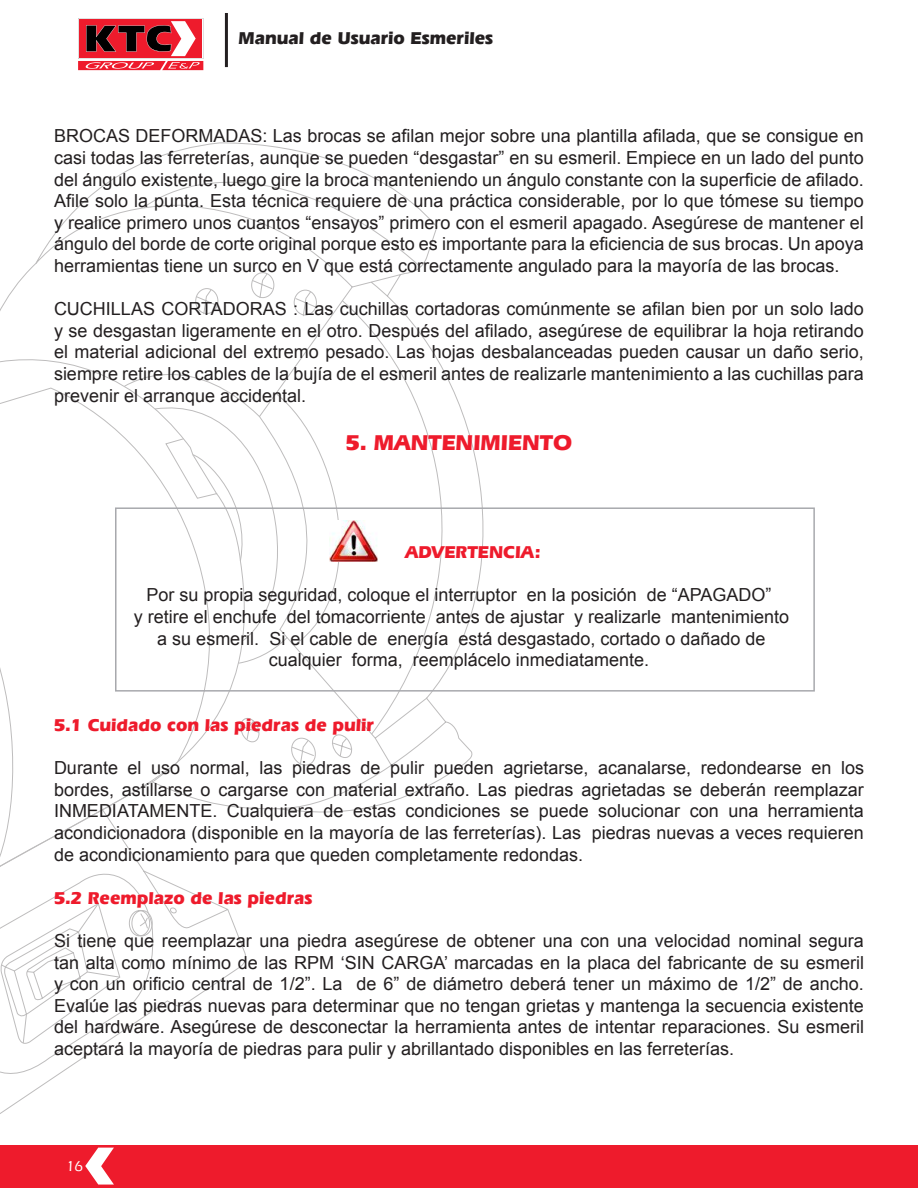
<style>
.page{position:relative;width:918px;height:1188px;background:#fff}
.page>*{position:absolute;margin:0;border:0;box-sizing:border-box;transform-origin:0 0}
.t1{font:700 22.5px "Eras IT Cby BT";color:#ee1b2c}
.t2{font:18px/21.6px "Arial";color:#231f20;text-align:justify}
.t3{font:700 18px "Eras IT Cby BT";color:#ee1b2c}
.t4{font:700 18px "Eras IT Cby BT";color:#231f20}
.t5{font:500 15px "Eras IT Cby BT";color:#fff}
</style>
<div class="page">
<svg style="left:26px;top:143px;width:412px;height:130px"></svg>
<svg style="left:0;top:273px;width:483px;height:841px"></svg>
<div style="left:0;top:1145px;width:918px;height:43px;background:#ee1b2c"></div>
<svg style="left:85px;top:1148px;width:29px;height:37px"></svg>
<hr style="left:225px;top:13px;width:3px;height:54px;background:#231f20">
<svg style="left:78px;top:18px;width:125px;height:52px;background:#c14650"></svg>
<img style="left:329px;top:521px;width:49px;height:40px">
<div style="left:115px;top:507px;width:700px;height:185px;border:2px solid #a8a9ad"></div>
<p class="t4" style="left:239px;top:27px;width:256px">Manual de Usuario Esmeriles</p>
<p class="t2" style="left:54px;top:125px;width:811px">BROCAS DEFORMADAS: Las brocas se afilan mejor sobre una plantilla afilada, que se consigue en casi todas las ferreterías, aunque se pueden “desgastar” en su esmeril. Empiece en un lado del punto del ángulo existente, luego gire la broca manteniendo un ángulo constante con la superficie de afilado.<br>Afile solo la punta. Esta técnica requiere de una práctica considerable, por lo que tómese su tiempo y realice primero unos cuantos “ensayos” primero con el esmeril apagado. Asegúrese de mantener el ángulo del borde de corte original porque esto es importante para la eficiencia de sus brocas. Un apoya herramientas tiene un surco en V que está correctamente angulado para la mayoría de las brocas.</p>
<p class="t2" style="left:54px;top:298px;width:811px">CUCHILLAS CORTADORAS : Las cuchillas cortadoras comúnmente se afilan bien por un solo lado y se desgastan ligeramente en el otro. Después del afilado, asegúrese de equilibrar la hoja retirando el material adicional del extremo pesado. Las hojas desbalanceadas pueden causar un daño serio, siempre retire los cables de la bujía de el esmeril antes de realizarle mantenimiento a las cuchillas para prevenir el arranque accidental.</p>
<p class="t1" style="left:346px;top:429px;width:228px">5. MANTENIMIENTO</p>
<p class="t3" style="left:405px;top:541px;width:137px">ADVERTENCIA:</p>
<p class="t2" style="left:134px;top:584px;width:657px;text-align:center">Por su propia seguridad, coloque el interruptor en la posición de “APAGADO”<br>y retire el enchufe del tomacorriente antes de ajustar y realizarle mantenimiento a su esmeril. Si el cable de energía está desgastado, cortado o dañado de cualquier forma, reemplácelo inmediatamente.</p>
<p class="t3" style="left:54px;top:714px;width:322px">5.1 Cuidado con las piedras de pulir</p>
<p class="t2" style="left:54px;top:757px;width:812px">Durante el uso normal, las piedras de pulir pueden agrietarse, acanalarse, redondearse en los bordes, astillarse o cargarse con material extraño. Las piedras agrietadas se deberán reemplazar INMEDIATAMENTE. Cualquiera de estas condiciones se puede solucionar con una herramienta acondicionadora (disponible en la mayoría de las ferreterías). Las piedras nuevas a veces requieren de acondicionamiento para que queden completamente redondas.</p>
<p class="t3" style="left:54px;top:887px;width:260px">5.2 Reemplazo de las piedras</p>
<p class="t2" style="left:54px;top:930px;width:812px">Si tiene que reemplazar una piedra asegúrese de obtener una con una velocidad nominal segura tan alta como mínimo de las RPM ‘SIN CARGA’ marcadas en la placa del fabricante de su esmeril y con un orificio central de 1/2”. La de 6” de diámetro deberá tener un máximo de 1/2” de ancho.<br>Evalúe las piedras nuevas para determinar que no tengan grietas y mantenga la secuencia existente del hardware. Asegúrese de desconectar la herramienta antes de intentar reparaciones. Su esmeril aceptará la mayoría de piedras para pulir y abrillantado disponibles en las ferreterías.</p>
<p class="t5" style="left:67px;top:1157px;width:18px">16</p>
</div>
